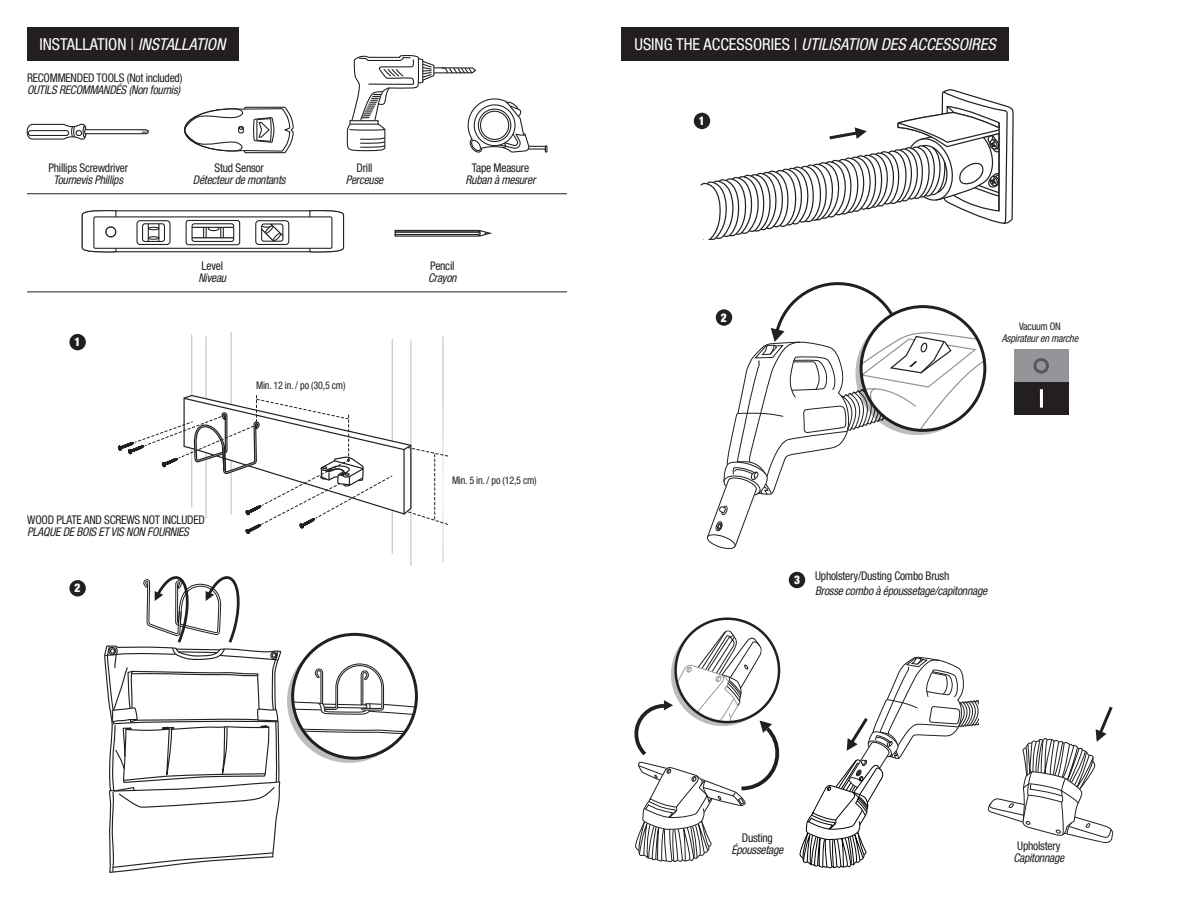
<style>
.page{position:relative;width:1188px;height:918px;background:#fff}
.page>*{position:absolute;margin:0;border:0;box-sizing:border-box;transform-origin:0 0}
.t1{font:italic condensed 16.5px "Helvetica Neue LT Std";color:#fff}
.t2{font:condensed 16.5px "Helvetica Neue LT Std";color:#fff}
.t3{font:italic condensed 12px "Helvetica Neue LT Std";letter-spacing:-.02em;color:#231f20;scale:.96 1}
.t4{font:condensed 12px "Helvetica Neue LT Std";letter-spacing:-.02em;color:#231f20;scale:.96 1}
.t5{font:900 condensed 12px "Helvetica Neue LT Std";color:#fff;scale:.96 1}
.t6{font:condensed 10.5px "Helvetica Neue LT Std";letter-spacing:-.02em;color:#231f20;scale:.96 1}
.t7{font:italic condensed 10.5px "Helvetica Neue LT Std";letter-spacing:-.02em;color:#231f20;scale:.96 1}
.s1{font-style:italic}
.s2{font-style:normal}
</style>
<div class="page">
<svg style="left:26px;top:123px;width:123px;height:17px"></svg>
<svg style="left:81px;top:210px;width:264px;height:43px"></svg>
<svg style="left:184px;top:106px;width:110px;height:48px"></svg>
<svg style="left:347px;top:54px;width:201px;height:99px"></svg>
<svg style="left:394px;top:229px;width:98px;height:8px"></svg>
<svg style="left:700px;top:89px;width:314px;height:150px"></svg>
<div style="left:694px;top:113px;width:16px;height:16px;background:#231f20;border-radius:50%"></div>
<svg style="left:988px;top:706px;width:126px;height:137px"></svg>
<svg style="left:706px;top:282px;width:279px;height:267px"></svg>
<svg style="left:634px;top:630px;width:147px;height:233px"></svg>
<svg style="left:287px;top:639px;width:124px;height:124px"></svg>
<div style="left:293px;top:634px;width:123px;height:124px;background:#fff;border-radius:50%"></div>
<svg style="left:293px;top:663px;width:123px;height:95px"></svg>
<div style="left:291px;top:633px;width:127px;height:127px;border:3px solid #231f20;border-radius:50%"></div>
<hr style="left:442px;top:336px;width:2px;height:226px;background:#c7c8ca">
<hr style="left:191px;top:334px;width:1px;height:62px;background:#c7c8ca">
<hr style="left:205px;top:336px;width:2px;height:63px;background:#c7c8ca">
<hr style="left:231px;top:332px;width:1px;height:72px;background:#c7c8ca">
<hr style="left:392px;top:339px;width:1px;height:102px;background:#c7c8ca">
<hr style="left:410px;top:341px;width:2px;height:225px;background:#c7c8ca">
<svg style="left:117px;top:394px;width:331px;height:165px"></svg>
<svg style="left:104px;top:576px;width:178px;height:297px"></svg>
<svg style="left:799px;top:657px;width:179px;height:212px"></svg>
<hr style="left:27px;top:193px;width:540px;height:1px;background:#231f20">
<hr style="left:27px;top:292px;width:540px;height:1px;background:#231f20">
<div style="left:716px;top:309px;width:16px;height:17px;background:#231f20;border-radius:50%"></div>
<div style="left:1014px;top:382px;width:55px;height:32px;background:#231f20"></div>
<div style="left:1014px;top:349px;width:55px;height:33px;background:#939598"></div>
<hr style="left:1040px;top:389px;width:3px;height:19px;background:#fff">
<div style="left:1033px;top:358px;width:16px;height:16px;border:3px solid #57585a;border-radius:50%"></div>
<div style="left:69px;top:334px;width:17px;height:16px;background:#231f20;border-radius:50%"></div>
<div style="left:69px;top:580px;width:17px;height:17px;background:#231f20;border-radius:50%"></div>
<div style="left:27px;top:27px;width:212px;height:34px;background:#231f20"></div>
<div style="left:621px;top:27px;width:388px;height:34px;background:#231f20"></div>
<div style="left:789px;top:572px;width:16px;height:16px;background:#231f20;border-radius:50%"></div>
<h1 class="t2" style="left:39px;top:34px;width:187px">INSTALLATION | <span class="s1">INSTALLATION</span></h1>
<h1 class="t1" style="left:634px;top:34px;width:363px"><span class="s2">USING THE ACCESSORIES |</span> UTILISATION DES ACCESSOIRES</h1>
<p class="t4" style="left:27px;top:71px;width:163px">RECOMMENDED TOOLS (Not included)</p>
<p class="t3" style="left:27px;top:83px;width:161px">OUTILS RECOMMANDÉS (Non fournis)</p>
<p class="t4" style="left:48px;top:160px;width:84px">Phillips Screwdriver</p>
<p class="t3" style="left:53px;top:172px;width:74px">Tournevis Phillips</p>
<p class="t4" style="left:215px;top:160px;width:53px">Stud Sensor</p>
<p class="t3" style="left:193px;top:172px;width:98px">Détecteur de montants</p>
<p class="t4" style="left:357px;top:160px;width:18px">Drill</p>
<p class="t3" style="left:346px;top:172px;width:40px">Perceuse</p>
<p class="t5" style="left:75px;top:335px;width:8px">1</p>
<p class="t4" style="left:202px;top:259px;width:24px">Level</p>
<p class="t3" style="left:198px;top:271px;width:31px">Niveau</p>
<p class="t6" style="left:256px;top:379px;width:95px">Min. 12 in. / po (30,5 cm)</p>
<p class="t4" style="left:27px;top:513px;width:186px">WOOD PLATE AND SCREWS NOT INCLUDED</p>
<p class="t3" style="left:27px;top:525px;width:170px">PLAQUE DE BOIS ET VIS NON FOURNIES</p>
<p class="t5" style="left:75px;top:581px;width:8px">2</p>
<p class="t4" style="left:472px;top:160px;width:61px">Tape Measure</p>
<p class="t3" style="left:466px;top:172px;width:74px">Ruban à mesurer</p>
<p class="t4" style="left:430px;top:259px;width:27px">Pencil</p>
<p class="t3" style="left:428px;top:271px;width:31px">Crayon</p>
<p class="t6" style="left:452px;top:475px;width:90px">Min. 5 in. / po (12,5 cm)</p>
<p class="t5" style="left:699px;top:113px;width:8px">1</p>
<p class="t5" style="left:721px;top:310px;width:8px">2</p>
<p class="t6" style="left:1019px;top:320px;width:45px">Vacuum ON</p>
<p class="t7" style="left:1002px;top:332px;width:81px">Aspirateur en marche</p>
<p class="t5" style="left:794px;top:572px;width:8px">3</p>
<p class="t4" style="left:815px;top:569px;width:141px">Upholstery/Dusting Combo Brush</p>
<p class="t3" style="left:815px;top:584px;width:181px">Brosse combo à époussetage/capitonnage</p>
<p class="t4" style="left:742px;top:831px;width:34px">Dusting</p>
<p class="t3" style="left:731px;top:843px;width:56px">Époussetage</p>
<p class="t4" style="left:1017px;top:839px;width:46px">Upholstery</p>
<p class="t3" style="left:1013px;top:851px;width:55px">Capitonnage</p>
</div>
